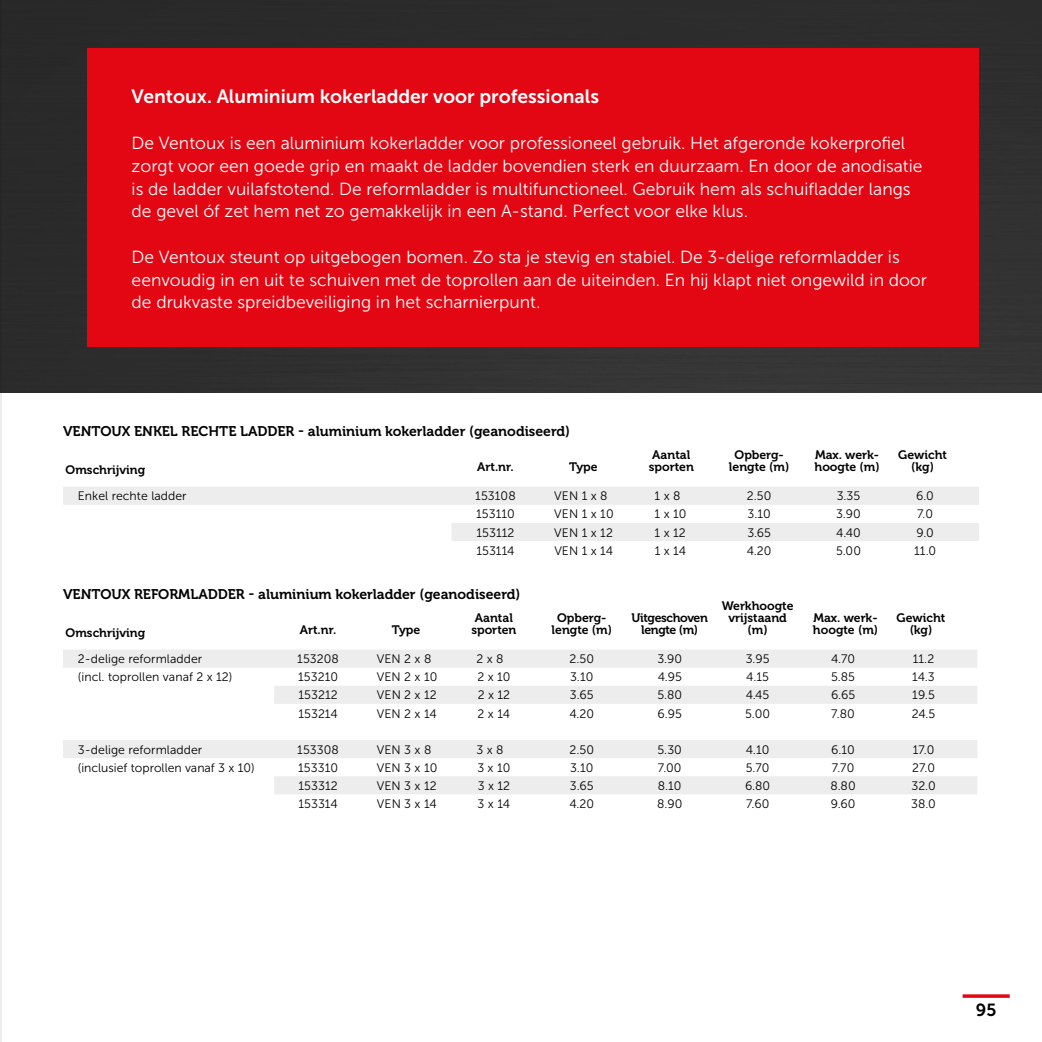
<style>
.page{position:relative;width:1042px;height:1042px;background:#fff}
.page>*{position:absolute;margin:0;border:0;box-sizing:border-box;transform-origin:0 0}
.t1{font:19.25px "Museo Sans 700";color:#fff}
.t2{font:17.5px/22.8px "Museo Sans 300";color:#fff}
.t3{font:17.5px "Museo Sans 700";color:#000}
.t4{font:14px "Museo 700";color:#000}
.t5{font:12.25px "Museo Sans 300";letter-spacing:.005em;color:#000}
.t6{font:12.25px/12.2px "Museo 700";color:#000;text-align:center}
.t7{font:12.25px/12.2px "Museo 700";letter-spacing:-.03em;color:#000;text-align:center}
</style>
<div class="page">
<hr style="left:0;top:0;width:1px;height:1042px;background:#ededed">
<svg style="left:962px;top:994px;width:47px;height:4px"></svg>
<img style="left:0;top:0;width:1042px;height:393px">
<div style="left:88px;top:48px;width:891px;height:299px;background:#e30613"></div>
<svg style="left:63px;top:650px;width:914px;height:144px"></svg>
<svg style="left:63px;top:487px;width:916px;height:54px;fill:#ededed"></svg>
<p class="t1" style="left:132px;top:86px;width:469px">Ventoux. Aluminium kokerladder voor professionals</p>
<p class="t2" style="left:132px;top:132px;width:792px">De Ventoux is een aluminium kokerladder voor professioneel gebruik. Het afgeronde kokerprofiel zorgt voor een goede grip en maakt de ladder bovendien sterk en duurzaam. En door de anodisatie is de ladder vuilafstotend. De reformladder is multifunctioneel. Gebruik hem als schuifladder langs de gevel óf zet hem net zo gemakkelijk in een A-stand. Perfect voor elke klus.</p>
<p class="t2" style="left:132px;top:245px;width:797px">De Ventoux steunt op uitgebogen bomen. Zo sta je stevig en stabiel. De 3-delige reformladder is eenvoudig in en uit te schuiven met de toprollen aan de uiteinden. En hij klapt niet ongewild in door de drukvaste spreidbeveiliging in het scharnierpunt.</p>
<p class="t4" style="left:63px;top:424px;width:509px">VENTOUX ENKEL RECHTE LADDER - aluminium kokerladder (geanodiseerd)</p>
<p class="t6" style="left:66px;top:463px;width:81px">Omschrijving</p>
<p class="t6" style="left:477px;top:461px;width:38px">Art.nr.</p>
<p class="t6" style="left:569px;top:461px;width:30px">Type</p>
<p class="t6" style="left:649px;top:449px;width:47px;text-align:left">Aantal sporten</p>
<p class="t6" style="left:729px;top:449px;width:62px">Opberg&shy;lengte (m)</p>
<p class="t6" style="left:814px;top:449px;width:67px;text-align:left">Max. werk&shy;hoogte (m)</p>
<p class="t6" style="left:898px;top:449px;width:50px">Gewicht (kg)</p>
<p class="t5" style="left:78px;top:489px;width:110px">Enkel rechte ladder</p>
<p class="t5" style="left:475px;top:489px;width:42px">153108</p>
<p class="t5" style="left:554px;top:489px;width:55px">VEN 1 x 8</p>
<p class="t5" style="left:654px;top:489px;width:27px">1 x 8</p>
<p class="t5" style="left:747px;top:489px;width:26px">2.50</p>
<p class="t5" style="left:836px;top:489px;width:25px">3.35</p>
<p class="t5" style="left:916px;top:489px;width:19px">6.0</p>
<p class="t5" style="left:476px;top:508px;width:40px">153110</p>
<p class="t5" style="left:554px;top:508px;width:61px">VEN 1 x 10</p>
<p class="t5" style="left:654px;top:508px;width:33px">1 x 10</p>
<p class="t5" style="left:747px;top:508px;width:25px">3.10</p>
<p class="t5" style="left:836px;top:508px;width:26px">3.90</p>
<p class="t5" style="left:917px;top:508px;width:17px">7.0</p>
<p class="t5" style="left:476px;top:526px;width:40px">153112</p>
<p class="t5" style="left:554px;top:526px;width:60px">VEN 1 x 12</p>
<p class="t5" style="left:654px;top:526px;width:33px">1 x 12</p>
<p class="t5" style="left:747px;top:526px;width:25px">3.65</p>
<p class="t5" style="left:836px;top:526px;width:26px">4.40</p>
<p class="t5" style="left:916px;top:526px;width:19px">9.0</p>
<p class="t5" style="left:476px;top:544px;width:40px">153114</p>
<p class="t5" style="left:554px;top:544px;width:60px">VEN 1 x 14</p>
<p class="t5" style="left:655px;top:544px;width:33px">1 x 14</p>
<p class="t5" style="left:747px;top:544px;width:26px">4.20</p>
<p class="t5" style="left:836px;top:544px;width:26px">5.00</p>
<p class="t5" style="left:914px;top:544px;width:23px">11.0</p>
<p class="t4" style="left:63px;top:586px;width:459px">VENTOUX REFORMLADDER - aluminium kokerladder (geanodiseerd)</p>
<p class="t6" style="left:66px;top:626px;width:81px">Omschrijving</p>
<p class="t6" style="left:300px;top:624px;width:38px">Art.nr.</p>
<p class="t6" style="left:392px;top:624px;width:30px">Type</p>
<p class="t6" style="left:471px;top:612px;width:47px;text-align:left">Aantal sporten</p>
<p class="t6" style="left:551px;top:612px;width:62px">Opberg&shy;lengte (m)</p>
<p class="t7" style="left:631px;top:612px;width:78px">Uitgeschoven lengte (m)</p>
<p class="t6" style="left:722px;top:599px;width:73px">Werkhoogte vrijstaand (m)</p>
<p class="t6" style="left:813px;top:612px;width:67px;text-align:left">Max. werk&shy;hoogte (m)</p>
<p class="t6" style="left:896px;top:612px;width:50px">Gewicht (kg)</p>
<p class="t5" style="left:78px;top:652px;width:126px">2-delige reformladder</p>
<p class="t5" style="left:297px;top:652px;width:43px">153208</p>
<p class="t5" style="left:377px;top:652px;width:56px">VEN 2 x 8</p>
<p class="t5" style="left:476px;top:652px;width:29px">2 x 8</p>
<p class="t5" style="left:569px;top:652px;width:26px">2.50</p>
<p class="t5" style="left:657px;top:652px;width:26px">3.90</p>
<p class="t5" style="left:746px;top:652px;width:25px">3.95</p>
<p class="t5" style="left:831px;top:652px;width:26px">4.70</p>
<p class="t5" style="left:913px;top:652px;width:23px">11.2</p>
<p class="t5" style="left:78px;top:670px;width:156px">(incl. toprollen vanaf 2 x 12)</p>
<p class="t5" style="left:298px;top:670px;width:42px">153210</p>
<p class="t5" style="left:377px;top:670px;width:62px">VEN 2 x 10</p>
<p class="t5" style="left:477px;top:670px;width:35px">2 x 10</p>
<p class="t5" style="left:570px;top:670px;width:25px">3.10</p>
<p class="t5" style="left:658px;top:670px;width:26px">4.95</p>
<p class="t5" style="left:746px;top:670px;width:24px">4.15</p>
<p class="t5" style="left:831px;top:670px;width:25px">5.85</p>
<p class="t5" style="left:912px;top:670px;width:24px">14.3</p>
<p class="t5" style="left:298px;top:688px;width:41px">153212</p>
<p class="t5" style="left:377px;top:688px;width:61px">VEN 2 x 12</p>
<p class="t5" style="left:478px;top:688px;width:34px">2 x 12</p>
<p class="t5" style="left:570px;top:688px;width:25px">3.65</p>
<p class="t5" style="left:657px;top:688px;width:26px">5.80</p>
<p class="t5" style="left:746px;top:688px;width:25px">4.45</p>
<p class="t5" style="left:831px;top:688px;width:26px">6.65</p>
<p class="t5" style="left:912px;top:688px;width:24px">19.5</p>
<p class="t5" style="left:298px;top:707px;width:41px">153214</p>
<p class="t5" style="left:377px;top:707px;width:61px">VEN 2 x 14</p>
<p class="t5" style="left:477px;top:707px;width:34px">2 x 14</p>
<p class="t5" style="left:569px;top:707px;width:26px">4.20</p>
<p class="t5" style="left:657px;top:707px;width:26px">6.95</p>
<p class="t5" style="left:745px;top:707px;width:26px">5.00</p>
<p class="t5" style="left:831px;top:707px;width:25px">7.80</p>
<p class="t5" style="left:911px;top:707px;width:25px">24.5</p>
<p class="t5" style="left:78px;top:743px;width:126px">3-delige reformladder</p>
<p class="t5" style="left:297px;top:743px;width:43px">153308</p>
<p class="t5" style="left:377px;top:743px;width:56px">VEN 3 x 8</p>
<p class="t5" style="left:476px;top:743px;width:29px">3 x 8</p>
<p class="t5" style="left:569px;top:743px;width:26px">2.50</p>
<p class="t5" style="left:657px;top:743px;width:26px">5.30</p>
<p class="t5" style="left:746px;top:743px;width:25px">4.10</p>
<p class="t5" style="left:831px;top:743px;width:25px">6.10</p>
<p class="t5" style="left:912px;top:743px;width:23px">17.0</p>
<p class="t5" style="left:78px;top:761px;width:178px">(inclusief toprollen vanaf 3 x 10)</p>
<p class="t5" style="left:298px;top:761px;width:41px">153310</p>
<p class="t5" style="left:377px;top:761px;width:62px">VEN 3 x 10</p>
<p class="t5" style="left:477px;top:761px;width:35px">3 x 10</p>
<p class="t5" style="left:570px;top:761px;width:25px">3.10</p>
<p class="t5" style="left:658px;top:761px;width:25px">7.00</p>
<p class="t5" style="left:746px;top:761px;width:25px">5.70</p>
<p class="t5" style="left:832px;top:761px;width:24px">7.70</p>
<p class="t5" style="left:912px;top:761px;width:24px">27.0</p>
<p class="t5" style="left:298px;top:779px;width:41px">153312</p>
<p class="t5" style="left:377px;top:779px;width:61px">VEN 3 x 12</p>
<p class="t5" style="left:478px;top:779px;width:34px">3 x 12</p>
<p class="t5" style="left:570px;top:779px;width:25px">3.65</p>
<p class="t5" style="left:658px;top:779px;width:25px">8.10</p>
<p class="t5" style="left:745px;top:779px;width:27px">6.80</p>
<p class="t5" style="left:830px;top:779px;width:27px">8.80</p>
<p class="t5" style="left:911px;top:779px;width:26px">32.0</p>
<p class="t5" style="left:298px;top:797px;width:41px">153314</p>
<p class="t5" style="left:377px;top:797px;width:61px">VEN 3 x 14</p>
<p class="t5" style="left:478px;top:797px;width:34px">3 x 14</p>
<p class="t5" style="left:569px;top:797px;width:26px">4.20</p>
<p class="t5" style="left:657px;top:797px;width:27px">8.90</p>
<p class="t5" style="left:746px;top:797px;width:25px">7.60</p>
<p class="t5" style="left:831px;top:797px;width:26px">9.60</p>
<p class="t5" style="left:911px;top:797px;width:26px">38.0</p>
<p class="t3" style="left:976px;top:1000px;width:22px">95</p>
</div>
